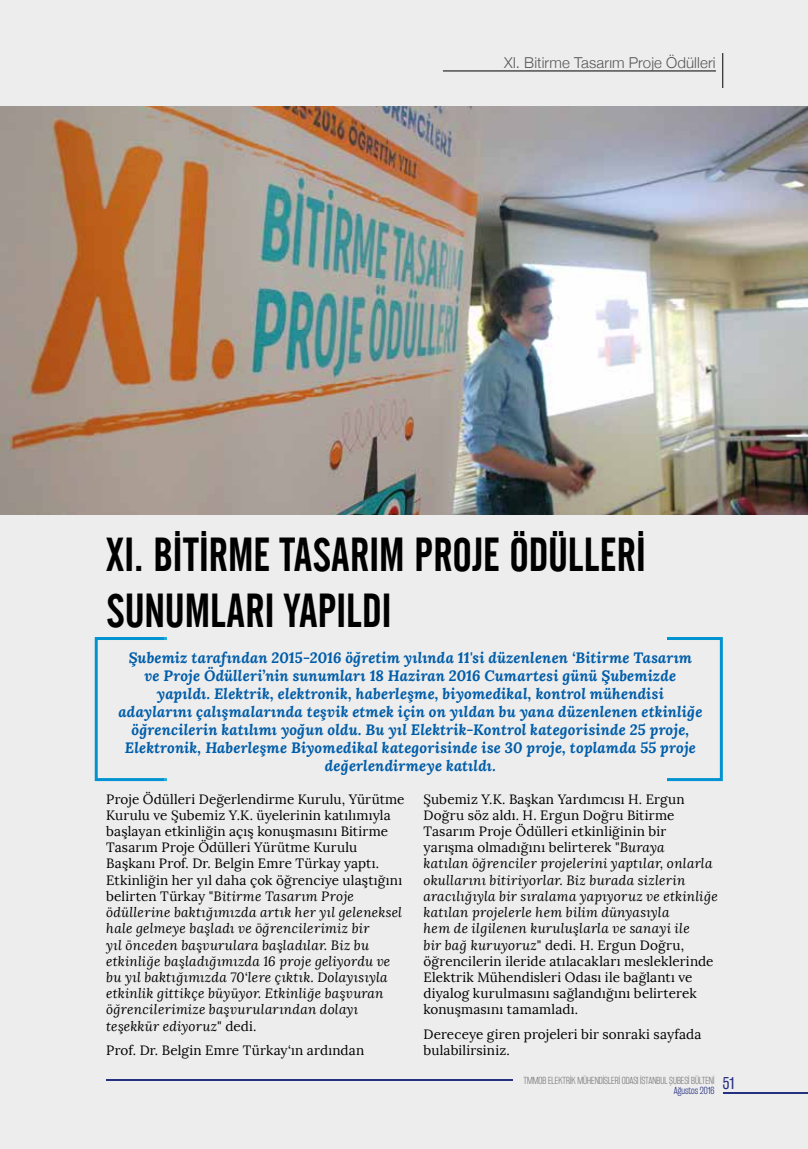
<style>
.page{position:relative;width:808px;height:1149px;background:#fff}
.page>*{position:absolute;margin:0;border:0;box-sizing:border-box;transform-origin:0 0}
.t1{font:46.5px/55.8px "Alternate Gothic No 2 BT";color:#000}
.t2{font:italic 700 15px/18px "Lora";letter-spacing:.01em;color:#005da9;text-align:center}
.t3{font:300 15px "Helvetica Neue";letter-spacing:.01em;color:#575756}
.t4{font:15px "Rakesly Bk";color:#28348b}
.t5{font:13.5px/16.2px "Lora";letter-spacing:.015em;color:#000}
.t6{font:italic 13.5px/16.2px "Lora";letter-spacing:.015em;color:#000}
.t7{font:9px "Rakesly Lt";color:#878787}
.t8{font:9px "Rakesly Lt";color:#28348b}
.s1{font-style:normal}
.s2{font-style:italic}
</style>
<div class="page">
<div style="left:1px;top:0;width:807px;height:1148px;background:#ededed"></div>
<img style="left:1px;top:107px;width:807px;height:407px">
<div style="left:95px;top:636px;width:628px;height:144px;border:3px solid #fff"></div>
<p class="t3" style="left:504px;top:53px;width:213px">XI. Bitirme Tasarım Proje Ödülleri</p>
<h1 class="t1" style="left:106px;top:528px;width:541px">XI. BİTİRME TASARIM PROJE ÖDÜLLERİ<br>SUNUMLARI YAPILDI</h1>
<p class="t2" style="left:118px;top:648px;width:585px">Şubemiz tarafından 2015-2016 öğretim yılında 11'si düzenlenen ‘Bitirme Tasarım<br>ve Proje Ödülleri’nin sunumları 18 Haziran 2016 Cumartesi günü Şubemizde yapıldı. Elektrik, elektronik, haberleşme, biyomedikal, kontrol mühendisi adaylarını çalışmalarında teşvik etmek için on yıldan bu yana düzenlenen etkinliğe öğrencilerin katılımı yoğun oldu. Bu yıl Elektrik-Kontrol kategorisinde 25 proje, Elektronik, Haberleşme Biyomedikal kategorisinde ise 30 proje, toplamda 55 proje değerlendirmeye katıldı.</p>
<p class="t6" style="left:106px;top:790px;width:300px"><span class="s1">Proje Ödülleri Değerlendirme Kurulu, Yürütme Kurulu ve Şubemiz Y.K. üyelerinin katılımıyla başlayan etkinliğin açış konuşmasını Bitirme Tasarım Proje Ödülleri Yürütme Kurulu Başkanı Prof. Dr. Belgin Emre Türkay yaptı.<br>Etkinliğin her yıl daha çok öğrenciye ulaştığını belirten Türkay "</span>Bitirme Tasarım Proje ödüllerine baktığımızda artık her yıl geleneksel hale gelmeye başladı ve öğrencilerimiz bir<br>yıl önceden başvurulara başladılar. Biz bu etkinliğe başladığımızda 16 proje geliyordu ve bu yıl baktığımızda 70‘lere çıktık. Dolayısıyla etkinlik gittikçe büyüyor. Etkinliğe başvuran öğrencilerimize başvurularından dolayı teşekkür ediyoruz<span class="s1">" dedi.</span></p>
<p class="t5" style="left:106px;top:1042px;width:260px">Prof. Dr. Belgin Emre Türkay‘ın ardından</p>
<p class="t5" style="left:423px;top:790px;width:296px">Şubemiz Y.K. Başkan Yardımcısı H. Ergun Doğru söz aldı. H. Ergun Doğru Bitirme Tasarım Proje Ödülleri etkinliğinin bir yarışma olmadığını belirterek "<span class="s2">Buraya<br>katılan öğrenciler projelerini yaptılar, onlarla okullarını bitiriyorlar. Biz burada sizlerin aracılığıyla bir sıralama yapıyoruz ve etkinliğe katılan projelerle hem bilim dünyasıyla<br>hem de ilgilenen kuruluşlarla ve sanayi ile<br>bir bağ kuruyoruz</span>" dedi. H. Ergun Doğru, öğrencilerin ileride atılacakları mesleklerinde Elektrik Mühendisleri Odası ile bağlantı ve diyalog kurulmasını sağlandığını belirterek konuşmasını tamamladı.</p>
<p class="t5" style="left:423px;top:1026px;width:279px">Dereceye giren projeleri bir sonraki sayfada bulabilirsiniz.</p>
<p class="t7" style="left:523px;top:1074px;width:192px">TMMOB ELEKTRİK MÜHENDİSLERİ ODASI İSTANBUL ŞUBESİ BÜLTENİ</p>
<p class="t8" style="left:674px;top:1084px;width:42px">Ağustos 2016</p>
<p class="t4" style="left:723px;top:1073px;width:13px">51</p>
</div>
